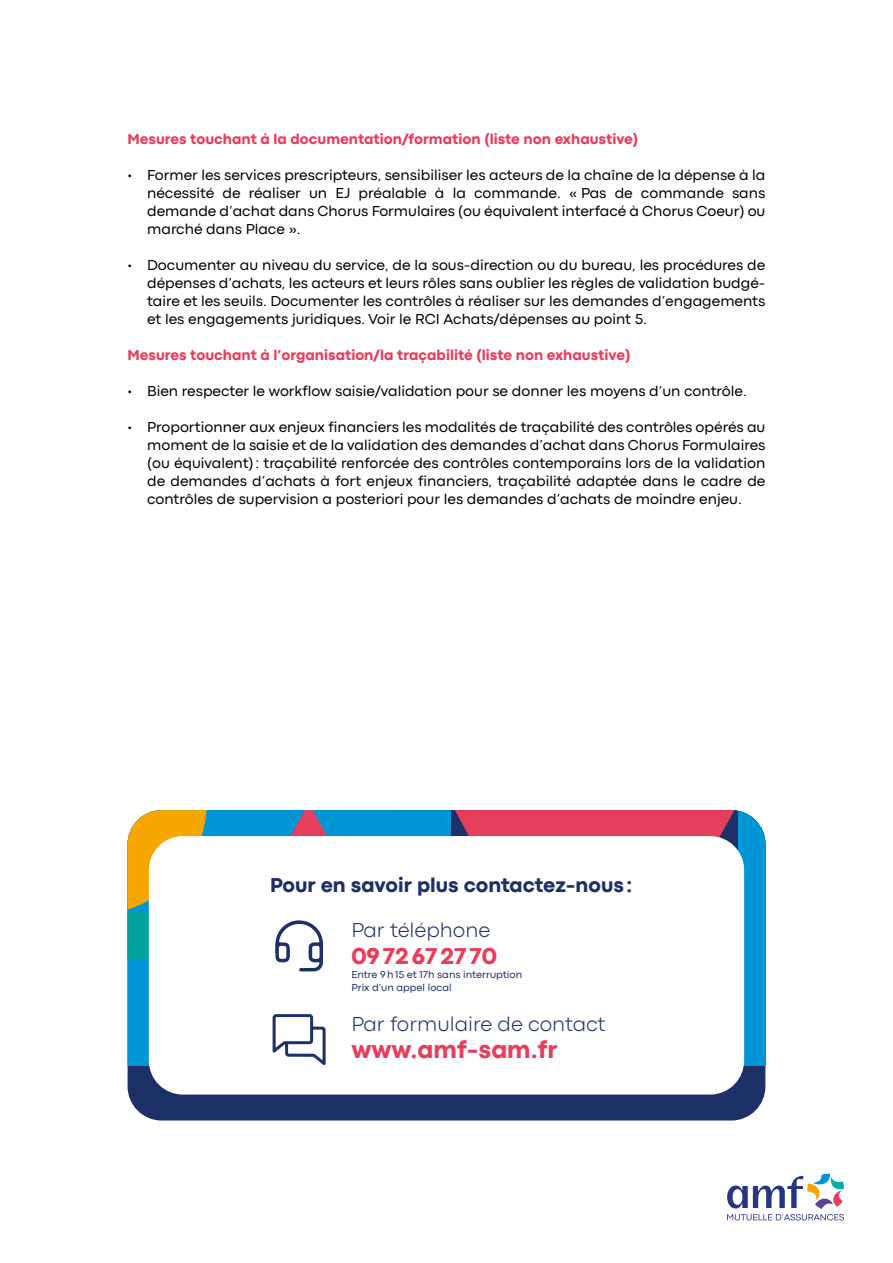
<style>
.page{position:relative;width:893px;height:1263px;background:#fff}
.page>*{position:absolute;margin:0;border:0;box-sizing:border-box;transform-origin:0 0}
.t1{font:800 25.5px "Codec Pro";color:#e63f5e}
.t2{font:800 24px "Codec Pro";color:#e63f5e}
.t3{font:300 21px "Codec Pro";color:#1d3168}
.t4{font:800 21px "Codec Pro";color:#1d3168}
.t5{font:15px/18px "Codec Pro";color:#000;text-align:justify}
.t6{font:800 15px "Codec Pro";color:#e63f5e}
.t7{font:10.5px/13.5px "Codec Pro";color:#1d3168}
</style>
<div class="page">
<svg style="left:727px;top:1174px;width:117px;height:46px"></svg>
<div style="left:128px;top:810px;width:637px;height:310px;background:#1d3168;border-radius:34px"></div>
<div style="left:128px;top:810px;width:323px;height:255px;background:#0095d4"></div>
<svg style="left:455px;top:810px;width:283px;height:40px;background:#d53d5e"></svg>
<svg style="left:290px;top:810px;width:161px;height:26px"></svg>
<div style="left:128px;top:911px;width:323px;height:48px;background:#00a49d"></div>
<div style="left:738px;top:810px;width:27px;height:255px;background:#0095d4"></div>
<svg style="left:128px;top:810px;width:79px;height:105px;background:#e6aa1d"></svg>
<div style="left:149px;top:836px;width:595px;height:258px;background:#fff;border-radius:34px"></div>
<svg style="left:275px;top:920px;width:48px;height:51px"></svg>
<svg style="left:273px;top:1014px;width:53px;height:51px"></svg>
<p class="t6" style="left:128px;top:130px;width:512px">Mesures touchant à la documentation/formation (liste non exhaustive)</p>
<p class="t5" style="left:147px;top:166px;width:620px;text-indent:-20px">• Former les services prescripteurs, sensibiliser les acteurs de la chaîne de la dépense à la nécessité de réaliser un EJ préalable à la commande. « Pas de commande sans demande d’achat dans Chorus Formulaires (ou équivalent interfacé à Chorus Coeur) ou marché dans Place ». ✓</p>
<p class="t5" style="left:147px;top:256px;width:620px;text-indent:-20px">• Documenter au niveau du service, de la sous-direction ou du bureau, les procédures de dépenses d’achats, les acteurs et leurs rôles sans oublier les règles de validation budgé&shy;taire et les seuils. Documenter les contrôles à réaliser sur les demandes d’engagements et les engagements juridiques. Voir le RCI Achats/dépenses au point 5.</p>
<p class="t6" style="left:128px;top:346px;width:504px">Mesures touchant à l’organisation/la traçabilité (liste non exhaustive)</p>
<p class="t5" style="left:128px;top:382px;width:628px">• Bien respecter le workflow saisie/validation pour se donner les moyens d’un contrôle. ✓</p>
<p class="t5" style="left:147px;top:418px;width:620px;text-indent:-20px">• Proportionner aux enjeux financiers les modalités de traçabilité des contrôles opérés au moment de la saisie et de la validation des demandes d’achat dans Chorus Formulaires (ou équivalent): traçabilité renforcée des contrôles contemporains lors de la validation de demandes d’achats à fort enjeux financiers, traçabilité adaptée dans le cadre de contrôles de supervision a posteriori pour les demandes d’achats de moindre enjeu.</p>
<h3 class="t4" style="left:270px;top:872px;width:364px">Pour en savoir plus contactez-nous :</h3>
<h3 class="t3" style="left:351px;top:917px;width:140px">Par téléphone</h3>
<h2 class="t2" style="left:351px;top:942px;width:147px">0972672770</h2>
<p class="t7" style="left:351px;top:967px;width:172px">Entre 9h15 et 17h sans interruption<br>Prix d’un appel local</p>
<h3 class="t3" style="left:351px;top:1011px;width:256px">Par formulaire de contact</h3>
<h1 class="t1" style="left:351px;top:1034px;width:208px">www.amf-sam.fr</h1>
</div>
